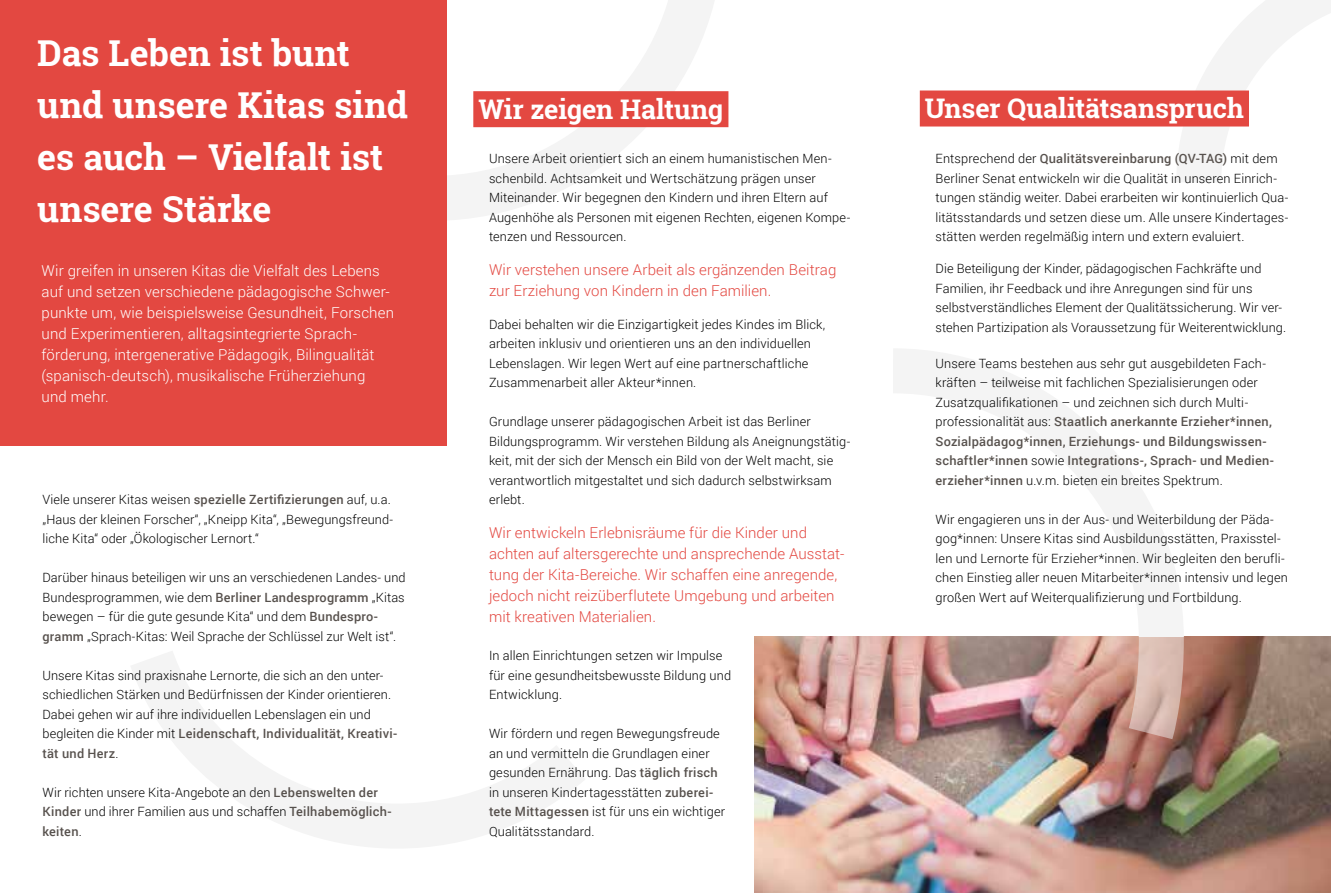
<style>
.page{position:relative;width:1331px;height:893px;background:#fff}
.page>*{position:absolute;margin:0;border:0;box-sizing:border-box;transform-origin:0 0}
.t1{font:700 35.7px/51.8px "Roboto Slab";letter-spacing:-.005em;color:#fff}
.t2{font:700 27px "Roboto Slab";letter-spacing:-.005em;color:#fff}
.t3{font:300 15px/21px "Roboto";letter-spacing:.005em;color:#e34841}
.t4{font:300 15px/21px "Roboto";letter-spacing:.01em;color:#fff}
.t5{font:300 12.75px/19.5px "Roboto";letter-spacing:.01em;color:#000}
.s1{font-weight:500;color:#57514d}
</style>
<div class="page">
<img style="left:755px;top:636px;width:576px;height:257px">
<svg style="left:1154px;top:0;width:177px;height:182px"></svg>
<svg style="left:446px;top:0;width:283px;height:243px"></svg>
<svg style="left:131px;top:651px;width:454px;height:197px"></svg>
<img style="left:894px;top:636px;width:312px;height:153px">
<svg style="left:893px;top:349px;width:290px;height:287px"></svg>
<div style="left:0;top:0;width:446px;height:446px;background:#e34841"></div>
<div style="left:473px;top:91px;width:255px;height:36px;background:#e34841"></div>
<div style="left:920px;top:91px;width:329px;height:36px;background:#e34841"></div>
<h1 class="t1" style="left:37px;top:27px;width:372px">Das Leben ist bunt und unsere Kitas sind es auch – Vielfalt ist unsere Stärke</h1>
<p class="t4" style="left:42px;top:260px;width:354px">Wir greifen in unseren Kitas die Vielfalt des Lebens auf und setzen verschiedene pädagogische Schwer&shy;punkte um, wie beispielsweise Gesundheit, Forschen und Experimentieren, alltagsintegrierte Sprach&shy;förderung, intergenerative Pädagogik, Bilingualität (spanisch-deutsch), musikalische Früherziehung und mehr.</p>
<p class="t5" style="left:43px;top:490px;width:352px">Viele unserer Kitas weisen <span class="s1">spezielle Zertifizierungen</span> auf, u.a. „Haus der kleinen Forscher“, „Kneipp Kita“, „Bewegungsfreund&shy;liche Kita“ oder „Ökologischer Lernort.“</p>
<p class="t5" style="left:43px;top:568px;width:365px">Darüber hinaus beteiligen wir uns an verschiedenen Landes- und Bundesprogrammen, wie dem <span class="s1">Berliner Landesprogramm</span> „Kitas bewegen – für die gute gesunde Kita“ und dem <span class="s1">Bundespro&shy;gramm</span> „Sprach-Kitas: Weil Sprache der Schlüssel zur Welt ist“.</p>
<p class="t5" style="left:43px;top:665px;width:356px">Unsere Kitas sind praxisnahe Lernorte, die sich an den unter&shy;schiedlichen Stärken und Bedürfnissen der Kinder orientieren.<br>Dabei gehen wir auf ihre individuellen Lebenslagen ein und begleiten die Kinder mit <span class="s1">Leidenschaft, Individualität, Kreativi&shy;tät und Herz</span>.</p>
<p class="t5" style="left:43px;top:782px;width:351px">Wir richten unsere Kita-Angebote an den <span class="s1">Lebenswelten der<br>Kinder</span> und ihrer Familien aus und schaffen <span class="s1">Teilhabemöglich&shy;keiten</span>.</p>
<h2 class="t2" style="left:478px;top:90px;width:246px">Wir zeigen Haltung</h2>
<h2 class="t2" style="left:925px;top:90px;width:321px">Unser Qualitätsanspruch</h2>
<p class="t5" style="left:489px;top:148px;width:363px">Unsere Arbeit orientiert sich an einem humanistischen Men&shy;schenbild. Achtsamkeit und Wertschätzung prägen unser Miteinander. Wir begegnen den Kindern und ihren Eltern auf Augenhöhe als Personen mit eigenen Rechten, eigenen Kompe&shy;tenzen und Ressourcen.</p>
<p class="t3" style="left:489px;top:258px;width:349px">Wir verstehen unsere Arbeit als ergänzenden Beitrag zur Erziehung von Kindern in den Familien.</p>
<p class="t5" style="left:489px;top:314px;width:338px">Dabei behalten wir die Einzigartigkeit jedes Kindes im Blick, arbeiten inklusiv und orientieren uns an den individuellen Lebenslagen. Wir legen Wert auf eine partnerschaftliche Zusammenarbeit aller Akteur*innen.</p>
<p class="t5" style="left:489px;top:412px;width:363px">Grundlage unserer pädagogischen Arbeit ist das Berliner Bildungsprogramm. Wir verstehen Bildung als Aneignungstätig&shy;keit, mit der sich der Mensch ein Bild von der Welt macht, sie verantwortlich mitgestaltet und sich dadurch selbstwirksam erlebt.</p>
<p class="t3" style="left:489px;top:522px;width:357px">Wir entwickeln Erlebnisräume für die Kinder und achten auf altersgerechte und ansprechende Ausstat&shy;tung der Kita-Bereiche. Wir schaffen eine anregende, jedoch nicht reizüberflutete Umgebung und arbeiten mit kreativen Materialien.</p>
<p class="t5" style="left:489px;top:646px;width:244px">In allen Einrichtungen setzen wir Impulse für eine gesundheitsbewusste Bildung und<br>Entwicklung.</p>
<p class="t5" style="left:489px;top:724px;width:238px">Wir fördern und regen Bewegungsfreude an und vermitteln die Grundlagen einer gesunden Ernährung. Das <span class="s1">täglich frisch </span>in unseren Kindertagesstätten <span class="s1">zuberei&shy;tete Mittagessen</span> ist für uns ein wichtiger Qualitätsstandard.</p>
<p class="t5" style="left:935px;top:148px;width:354px">Entsprechend der <span class="s1">Qualitätsvereinbarung (QV-TAG)</span> mit dem Berliner Senat entwickeln wir die Qualität in unseren Einrich&shy;tungen ständig weiter. Dabei erarbeiten wir kontinuierlich Qua&shy;litätsstandards und setzen diese um. Alle unsere Kindertages&shy;stätten werden regelmäßig intern und extern evaluiert.</p>
<p class="t5" style="left:935px;top:259px;width:352px">Die Beteiligung der Kinder, pädagogischen Fachkräfte und Familien, ihr Feedback und ihre Anregungen sind für uns selbstverständliches Element der Qualitätssicherung. Wir ver&shy;stehen Partizipation als Voraussetzung für Weiterentwicklung.</p>
<p class="t5" style="left:935px;top:353px;width:340px">Unsere Teams bestehen aus sehr gut ausgebildeten Fach&shy;kräften – teilweise mit fachlichen Spezialisierungen oder Zusatzqualifikationen – und zeichnen sich durch Multi&shy;professionalität aus: <span class="s1">Staatlich anerkannte Erzieher*innen, Sozialpädagog*innen, Erziehungs- und Bildungswissen&shy;schaftler*innen</span> sowie <span class="s1">Integrations-, Sprach- und Medien&shy;erzieher*innen</span> u.v.m. bieten ein breites Spektrum.</p>
<p class="t5" style="left:935px;top:509px;width:354px">Wir engagieren uns in der Aus- und Weiterbildung der Päda&shy;gog*innen: Unsere Kitas sind Ausbildungsstätten, Praxisstel&shy;len und Lernorte für Erzieher*innen. Wir begleiten den berufli&shy;chen Einstieg aller neuen Mitarbeiter*innen intensiv und legen großen Wert auf Weiterqualifizierung und Fortbildung.</p>
</div>
